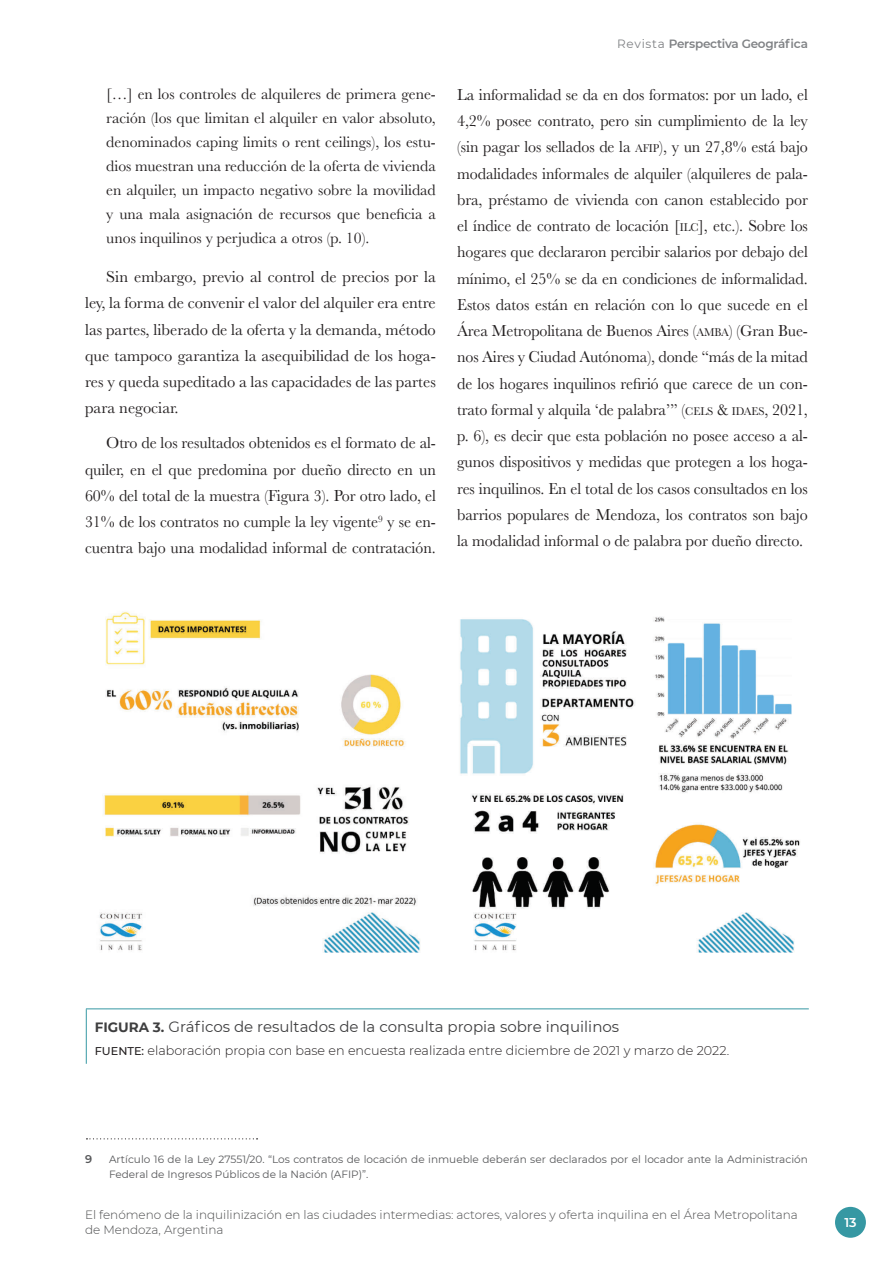
<style>
.page{position:relative;width:893px;height:1263px;background:#fff}
.page>*{position:absolute;margin:0;border:0;box-sizing:border-box;transform-origin:0 0}
.t1{font:16.5px/26.2px "Baskerville";letter-spacing:-.005em;color:#231f20;text-align:justify}
.t2{font:15.75px/24px "Baskerville";color:#231f20;text-align:justify}
.t3{font:15px "Montserrat";color:#3e3e3f}
.t4{font:300 12.75px "Montserrat";color:#231f20}
.t5{font:600 12.75px "Montserrat";color:#fff}
.t6{font:300 12px/15px "Montserrat";color:#4b4c4d}
.t7{font:600 12px "Montserrat";letter-spacing:-.02em;color:#808285}
.t8{font:600 11.25px "Montserrat";color:#57585a}
.t9{font:10.5px/15px "Montserrat";color:#57585a}
.s1{font-weight:400}
.s2{font-size:11.7px}
.s3{font-weight:700;font-size:13.5px}
.s4{font-weight:500;font-size:11.25px}
</style>
<div class="page">
<div style="left:835px;top:1207px;width:31px;height:31px;background:#3698a3;border-radius:50%"></div>
<hr style="left:86px;top:1008px;width:723px;height:1px;background:#3698a3">
<hr style="left:86px;top:1009px;width:1px;height:55px;background:#3698a3">
<svg style="left:86px;top:1138px;width:172px;height:1px"></svg>
<img style="left:99px;top:611px;width:321px;height:342px">
<img style="left:460px;top:616px;width:340px;height:337px">
<p class="t2" style="left:106px;top:82px;width:331px">[…] en los controles de alquileres de primera gene&shy;ración (los que limitan el alquiler en valor absoluto, denominados caping limits o rent ceilings), los estu&shy;dios muestran una reducción de la oferta de vivienda en alquiler, un impacto negativo sobre la movilidad y una mala asignación de recursos que beneficia a unos inquilinos y perjudica a otros (p. 10).</p>
<p class="t1" style="left:85px;top:264px;width:352px;text-indent:21px">Sin embargo, previo al control de precios por la ley, la forma de convenir el valor del alquiler era entre las partes, liberado de la oferta y la demanda, método que tampoco garantiza la asequibilidad de los hoga&shy;res y queda supeditado a las capacidades de las partes para negociar.</p>
<p class="t1" style="left:85px;top:430px;width:352px;text-indent:21px">Otro de los resultados obtenidos es el formato de al&shy;quiler, en el que predomina por dueño directo en un 60% del total de la muestra (Figura 3). Por otro lado, el 31% de los contratos no cumple la ley vigente<sup>9</sup> y se en&shy;cuentra bajo una modalidad informal de contratación.</p>
<p class="t7" style="left:617px;top:36px;width:192px"><span class="s1">Revista</span> Perspectiva Geográfica</p>
<p class="t1" style="left:457px;top:82px;width:352px">La informalidad se da en dos formatos: por un lado, el 4,2% posee contrato, pero sin cumplimiento de la ley (sin pagar los sellados de la <span class="s2">AFIP</span>), y un 27,8% está bajo modalidades informales de alquiler (alquileres de pala&shy;bra, préstamo de vivienda con canon establecido por el índice de contrato de locación [<span class="s2">ILC</span>], etc.). Sobre los hogares que declararon percibir salarios por debajo del mínimo, el 25% se da en condiciones de informalidad.<br>Estos datos están en relación con lo que sucede en el Área Metropolitana de Buenos Aires (<span class="s2">AMBA</span>) (Gran Bue&shy;nos Aires y Ciudad Autónoma), donde “más de la mitad de los hogares inquilinos refirió que carece de un con&shy;trato formal y alquila ‘de palabra’” (<span class="s2">CELS</span> &amp; <span class="s2">IDAES</span>, 2021, p. 6), es decir que esta población no posee acceso a al&shy;gunos dispositivos y medidas que protegen a los hoga&shy;res inquilinos. En el total de los casos consultados en los barrios populares de Mendoza, los contratos son bajo la modalidad informal o de palabra por dueño directo.</p>
<p class="t3" style="left:95px;top:1016px;width:526px"><span class="s3">FIGURA 3.</span> Gráficos de resultados de la consulta propia sobre inquilinos</p>
<p class="t4" style="left:95px;top:1042px;width:636px"><span class="s4">FUENTE:</span> elaboración propia con base en encuesta realizada entre diciembre de 2021 y marzo de 2022.</p>
<p class="t8" style="left:85px;top:1151px;width:9px">9</p>
<p class="t9" style="left:109px;top:1151px;width:700px">Artículo 16 de la Ley 27551/20. “Los contratos de locación de inmueble deberán ser declarados por el locador ante la Administración<br>Federal de Ingresos Públicos de la Nación (AFIP)”.</p>
<p class="t6" style="left:85px;top:1206px;width:714px">El fenómeno de la inquilinización en las ciudades intermedias: actores, valores y oferta inquilina en el Área Metropolitana de Mendoza, Argentina</p>
<p class="t5" style="left:844px;top:1213px;width:14px">13</p>
</div>
